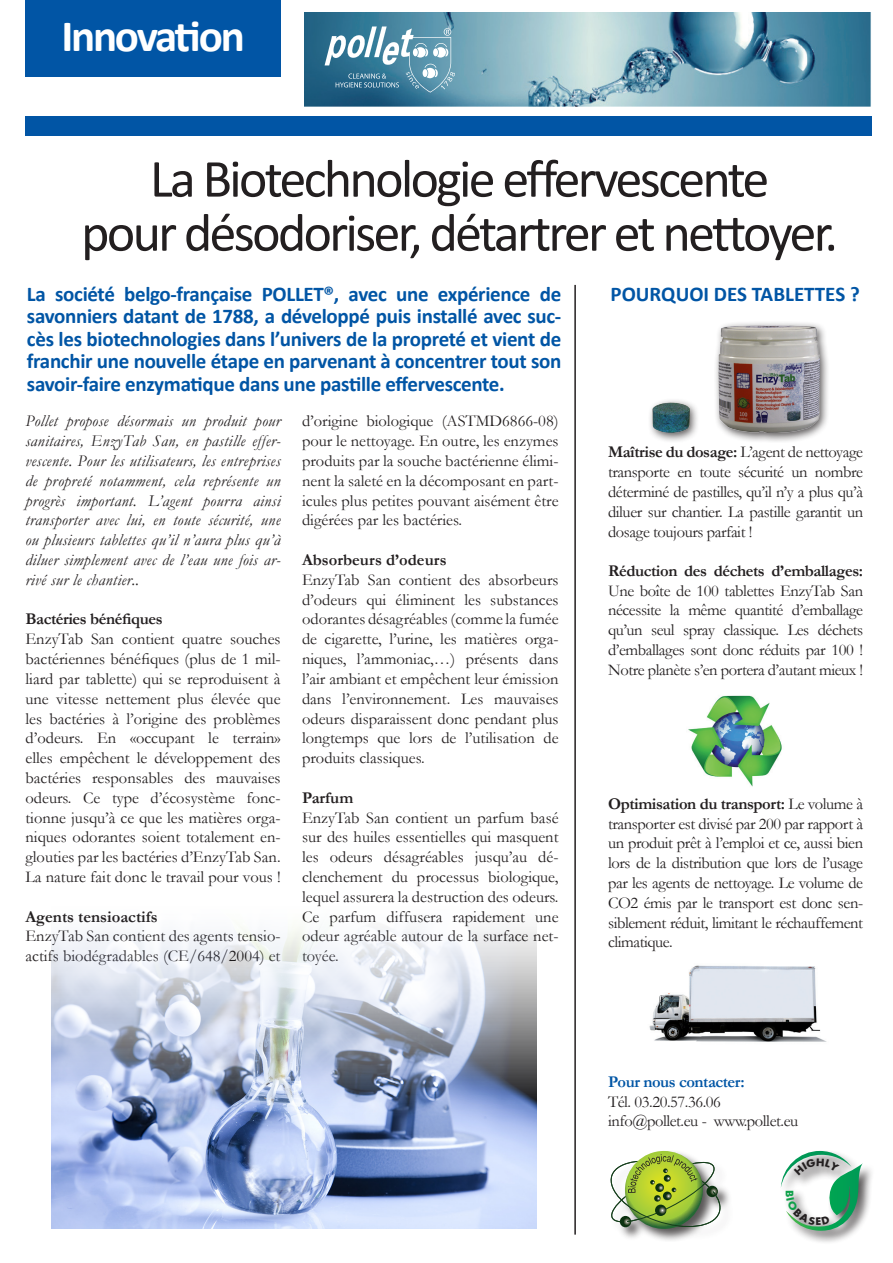
<style>
.page{position:relative;width:893px;height:1263px;background:#fff}
.page>*{position:absolute;margin:0;border:0;box-sizing:border-box;transform-origin:0 0}
.t1{font:54px/54px "Calibri";letter-spacing:-.05em;color:#231f20;text-align:center}
.t2{font:700 45px "Calibri";letter-spacing:-.05em;color:#fff}
.t3{font:700 21px/22.5px "Calibri";letter-spacing:-.015em;color:#0155a5;text-align:justify}
.t4{font:16.5px/19.8px "Garamond";color:#231f20;text-align:justify}
.t5{font:italic 16.5px/19.8px "Garamond";letter-spacing:.02em;color:#231f20;text-align:justify}
.t6{font:16.5px/19.8px "Garamond";letter-spacing:-.025em;color:#231f20}
.t7{font:700 16.5px "Garamond";color:#231f20}
.t8{font:700 16.5px "Garamond";letter-spacing:-.025em;color:#231f20}
.t9{font:700 16.5px "Garamond";letter-spacing:-.025em;color:#0155a5}
.t10{font:700 11.25px "Futura";color:#0fa14a;scale:1.05 1}
.s1{font-weight:700}
</style>
<div class="page">
<div style="left:26px;top:116px;width:846px;height:20px;background:#0155a5"></div>
<div style="left:26px;top:0;width:255px;height:77px;background:#0155a5"></div>
<hr style="left:574px;top:285px;width:2px;height:949px;background:#231f20">
<div style="left:608px;top:1149px;width:125px;height:93px;background:#231f20;opacity:.75"></div>
<svg style="left:608px;top:1151px;width:113px;height:80px"></svg>
<div style="left:713px;top:321px;width:117px;height:122px;background:#231f20;opacity:.75"></div>
<img style="left:718px;top:326px;width:101px;height:107px">
<img style="left:649px;top:965px;width:178px;height:77px">
<img style="left:688px;top:695px;width:94px;height:92px">
<img style="left:304px;top:12px;width:567px;height:95px">
<svg style="left:325px;top:27px;width:130px;height:66px;background:#6899b0"></svg>
<img style="left:51px;top:927px;width:486px;height:301px">
<div style="left:779px;top:1149px;width:96px;height:95px;background:#231f20;opacity:.75"></div>
<div style="left:647px;top:398px;width:52px;height:45px;background:#231f20;opacity:.75"></div>
<img style="left:652px;top:403px;width:37px;height:30px">
<svg style="left:781px;top:1151px;width:82px;height:81px"></svg>
<p class="t2" style="left:61px;top:8px;width:185px">Innovation</p>
<p class="t1" style="left:81px;top:149px;width:758px">La Biotechnologie effervescente<br>pour désodoriser, détartrer et nettoyer.</p>
<p class="t3" style="left:27px;top:281px;width:536px">La société belgo-française POLLET®, avec une expérience de savonniers datant de 1788, a développé puis installé avec suc&shy;cès les biotechnologies dans l’univers de la propreté et vient de franchir une nouvelle étape en parvenant à concentrer tout son savoir-faire enzymatique dans une pastille effervescente.</p>
<p class="t5" style="left:25px;top:411px;width:257px">Pollet propose désormais un produit pour sanitaires, EnzyTab San, en pastille effer&shy;vescente. Pour les utilisateurs, les entreprises de propreté notamment, cela représente un progrès important. L’agent pourra ainsi transporter avec lui, en toute sécurité, une ou plusieurs tablettes qu’il n’aura plus qu’à diluer simplement avec de l’eau une fois ar&shy;rivé sur le chantier..</p>
<p class="t8" style="left:25px;top:608px;width:139px">Bactéries bénéfiques</p>
<p class="t4" style="left:25px;top:629px;width:257px">EnzyTab San contient quatre souches bactériennes bénéfiques (plus de 1 mil&shy;liard par tablette) qui se reproduisent à une vitesse nettement plus élevée que les bactéries à l’origine des problèmes d’odeurs. En «occupant le terrain» elles empêchent le développement des bactéries responsables des mauvaises odeurs. Ce type d’écosystème fonc&shy;tionne jusqu’à ce que les matières orga&shy;niques odorantes soient totalement en&shy;glouties par les bactéries d’EnzyTab San.<br>La nature fait donc le travail pour vous !</p>
<p class="t7" style="left:25px;top:905px;width:134px">Agents tensioactifs</p>
<p class="t4" style="left:25px;top:926px;width:257px">EnzyTab San contient des agents tensio&shy;actifs biodégradables (CE/648/2004) et</p>
<p class="t4" style="left:302px;top:411px;width:258px">d’origine biologique (ASTMD6866-08) pour le nettoyage. En outre, les enzymes produits par la souche bactérienne élimi&shy;nent la saleté en la décomposant en part&shy;icules plus petites pouvant aisément être digérées par les bactéries.</p>
<p class="t7" style="left:302px;top:549px;width:146px">Absorbeurs d’odeurs</p>
<p class="t4" style="left:302px;top:569px;width:258px">EnzyTab San contient des absorbeurs d’odeurs qui éliminent les substances odorantes désagréables (comme la fumée de cigarette, l’urine, les matières orga&shy;niques, l’ammoniac,…) présents dans l’air ambiant et empêchent leur émission dans l’environnement. Les mauvaises odeurs disparaissent donc pendant plus longtemps que lors de l’utilisation de produits classiques.</p>
<p class="t7" style="left:302px;top:786px;width:53px">Parfum</p>
<p class="t4" style="left:302px;top:807px;width:258px">EnzyTab San contient un parfum basé sur des huiles essentielles qui masquent les odeurs désagréables jusqu’au dé&shy;clenchement du processus biologique, lequel assurera la destruction des odeurs.<br>Ce parfum diffusera rapidement une odeur agréable autour de la surface net&shy;toyée.</p>
<p class="t3" style="left:611px;top:281px;width:251px">POURQUOI DES TABLETTES ?</p>
<p class="t4" style="left:608px;top:442px;width:257px"><span class="s1">Maîtrise du dosage:</span> L’agent de nettoyage transporte en toute sécurité un nombre déterminé de pastilles, qu’il n’y a plus qu’à diluer sur chantier. La pastille garantit un dosage toujours parfait !</p>
<p class="t4" style="left:608px;top:560px;width:257px"><span class="s1">Réduction des déchets d’emballages:<br></span>Une boîte de 100 tablettes EnzyTab San nécessite la même quantité d’emballage qu’un seul spray classique. Les déchets d’emballages sont donc réduits par 100 !<br>Notre planète s’en portera d’autant mieux !</p>
<p class="t4" style="left:608px;top:793px;width:257px"><span class="s1">Optimisation du transport:</span> Le volume à transporter est divisé par 200 par rapport à un produit prêt à l’emploi et ce, aussi bien lors de la distribution que lors de l’usage par les agents de nettoyage. Le volume de CO2 émis par le transport est donc sen&shy;siblement réduit, limitant le réchauffement climatique.</p>
<p class="t9" style="left:608px;top:1070px;width:138px">Pour nous contacter:</p>
<p class="t6" style="left:608px;top:1091px;width:192px">Tél. 03.20.57.36.06 info@pollet.eu - www.pollet.eu</p>
<p class="t10" style="left:795px;top:1190px;width:9px;rotate:90deg">B</p>
</div>
